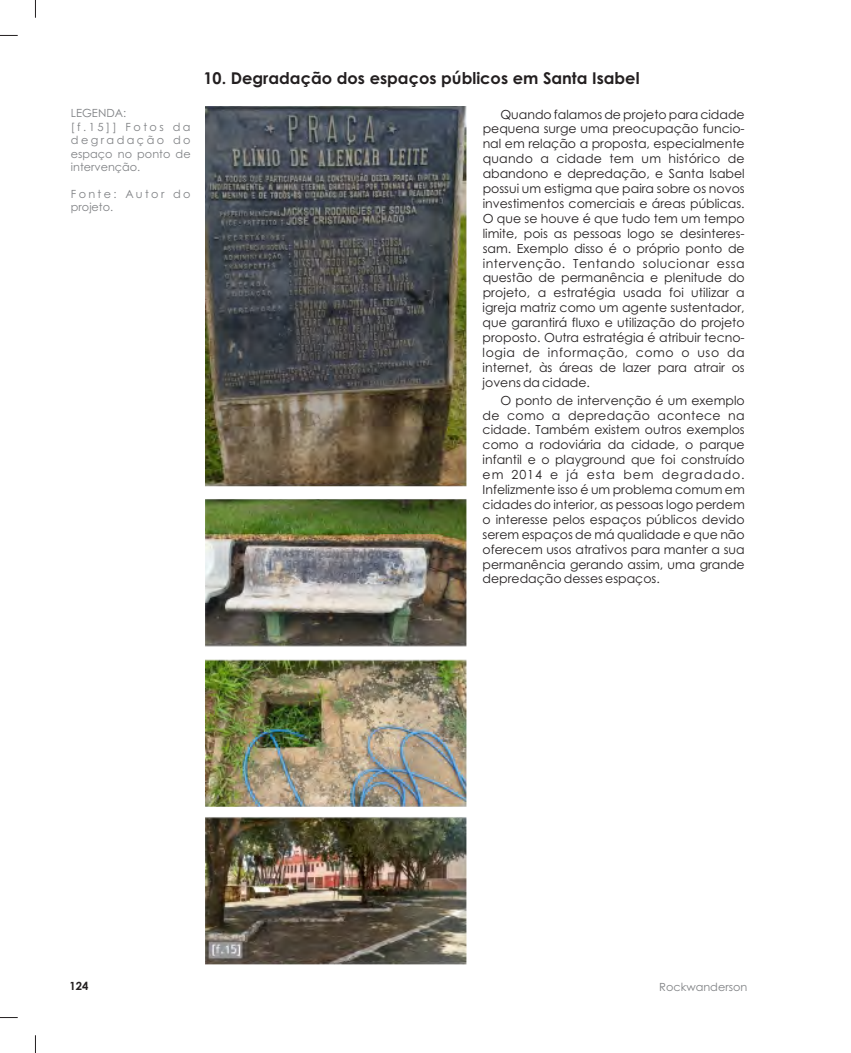
<style>
.page{position:relative;width:851px;height:1053px;background:#fff}
.page>*{position:absolute;margin:0;border:0;box-sizing:border-box;transform-origin:0 0}
.t1{font:700 16.25px "Century Gothic";color:#231f20}
.t2{font:12.5px/14.9px "Century Gothic";color:#231f20;text-align:justify}
.t3{font:11.25px/13.4px "Century Gothic";color:#808285}
.t4{font:11.25px/13.4px "Century Gothic";letter-spacing:.205em;color:#808285}
.t5{font:700 11.25px "Century Gothic";color:#231f20}
</style>
<div class="page">
<svg style="left:35px;top:1035px;width:1px;height:17px"></svg>
<svg style="left:0;top:1017px;width:18px;height:1px"></svg>
<svg style="left:0;top:35px;width:18px;height:1px"></svg>
<svg style="left:35px;top:0;width:1px;height:18px"></svg>
<img style="left:205px;top:106px;width:262px;height:859px">
<p class="t3" style="left:71px;top:107px;width:121px">LEGENDA:<br>[f.15]] Fotos da degradação do espaço no ponto de intervenção.</p>
<p class="t4" style="left:71px;top:188px;width:121px">Fonte: Autor do projeto.</p>
<h1 class="t1" style="left:203px;top:72px;width:437px">10. Degradação dos espaços públicos em Santa Isabel</h1>
<p class="t2" style="left:482px;top:108px;width:263px;text-indent:18px">Quando falamos de projeto para cidade pequena surge uma preocupação funcio&shy;nal em relação a proposta, especialmente quando a cidade tem um histórico de abandono e depredação, e Santa Isabel possui um estigma que paira sobre os novos investimentos comerciais e áreas públicas.<br>O que se houve é que tudo tem um tempo limite, pois as pessoas logo se desinteres&shy;sam. Exemplo disso é o próprio ponto de intervenção. Tentando solucionar essa questão de permanência e plenitude do projeto, a estratégia usada foi utilizar a igreja matriz como um agente sustentador, que garantirá fluxo e utilização do projeto proposto. Outra estratégia é atribuir tecno&shy;logia de informação, como o uso da internet, às áreas de lazer para atrair os jovens da cidade.</p>
<p class="t2" style="left:482px;top:394px;width:263px;text-indent:18px">O ponto de intervenção é um exemplo de como a depredação acontece na cidade. Também existem outros exemplos como a rodoviária da cidade, o parque infantil e o playground que foi construído em 2014 e já esta bem degradado.<br>Infelizmente isso é um problema comum em cidades do interior, as pessoas logo perdem o interesse pelos espaços públicos devido serem espaços de má qualidade e que não oferecem usos atrativos para manter a sua permanência gerando assim, uma grande depredação desses espaços.</p>
<p class="t5" style="left:70px;top:981px;width:20px">124</p>
<p class="t3" style="left:659px;top:980px;width:90px">Rockwanderson</p>
</div>
